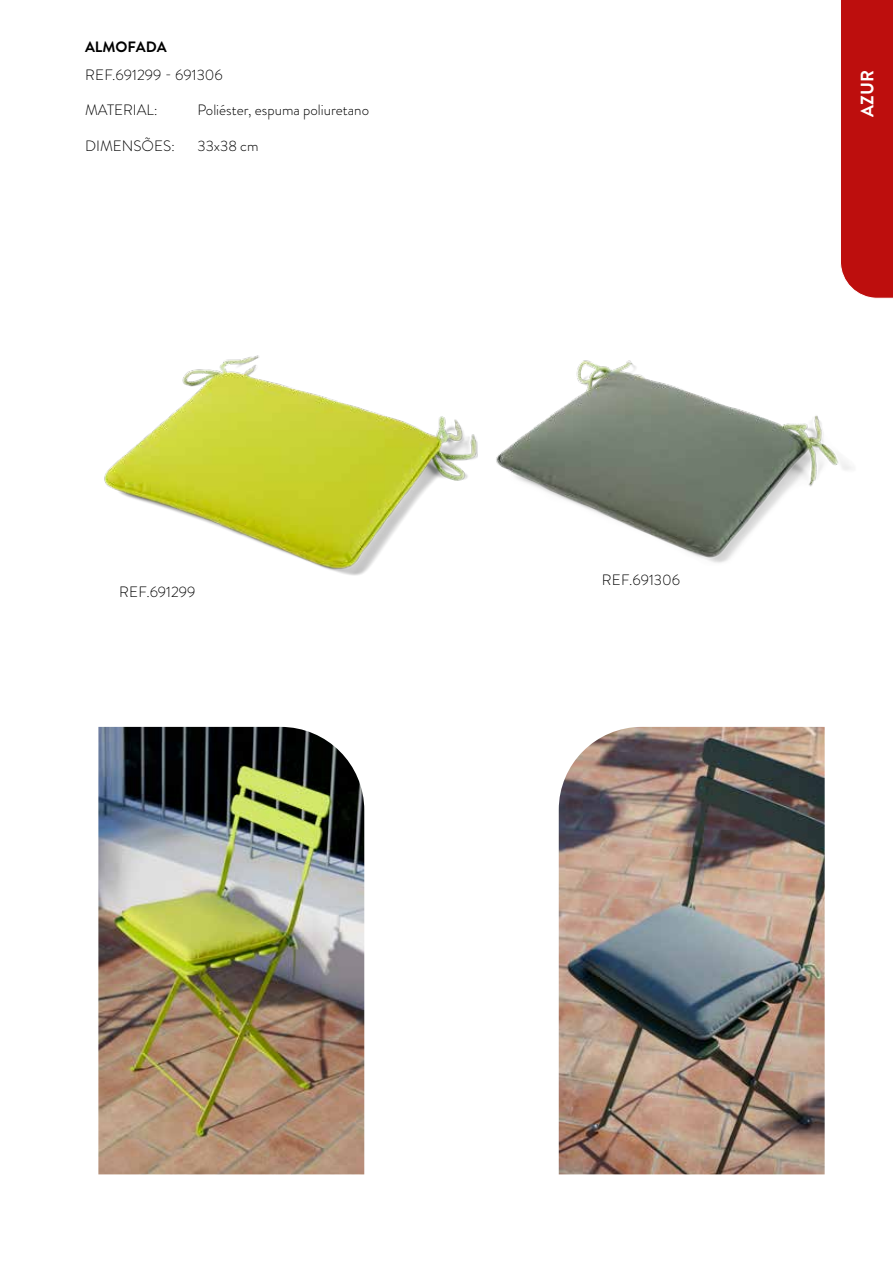
<style>
.page{position:relative;width:893px;height:1263px;background:#fff}
.page>*{position:absolute;margin:0;border:0;box-sizing:border-box;transform-origin:0 0}
.t1{font:700 18px "Brandon Grotesque";color:#fff}
.t2{font:300 15px "Brandon Grotesque";color:#000}
.t3{font:700 15px "Brandon Grotesque";color:#000}
</style>
<div class="page">
<div style="left:840px;top:0;width:53px;height:298px;background:#bd0e0d"></div>
<img style="left:104px;top:355px;width:357px;height:221px">
<img style="left:461px;top:360px;width:391px;height:203px">
<img style="left:98px;top:727px;width:266px;height:447px">
<img style="left:559px;top:727px;width:266px;height:447px">
<p class="t3" style="left:85px;top:36px;width:83px">ALMOFADA</p>
<p class="t2" style="left:85px;top:64px;width:139px">REF.691299 - 691306</p>
<p class="t2" style="left:85px;top:99px;width:74px">MATERIAL:</p>
<p class="t2" style="left:198px;top:99px;width:173px">Poliéster, espuma poliuretano</p>
<p class="t2" style="left:85px;top:135px;width:91px">DIMENSÕES:</p>
<p class="t2" style="left:198px;top:135px;width:63px">33x38 cm</p>
<p class="t2" style="left:119px;top:582px;width:78px">REF.691299</p>
<p class="t1" style="left:855px;top:117px;width:49px;rotate:-90deg">AZUR</p>
<p class="t2" style="left:602px;top:569px;width:80px">REF.691306</p>
</div>
